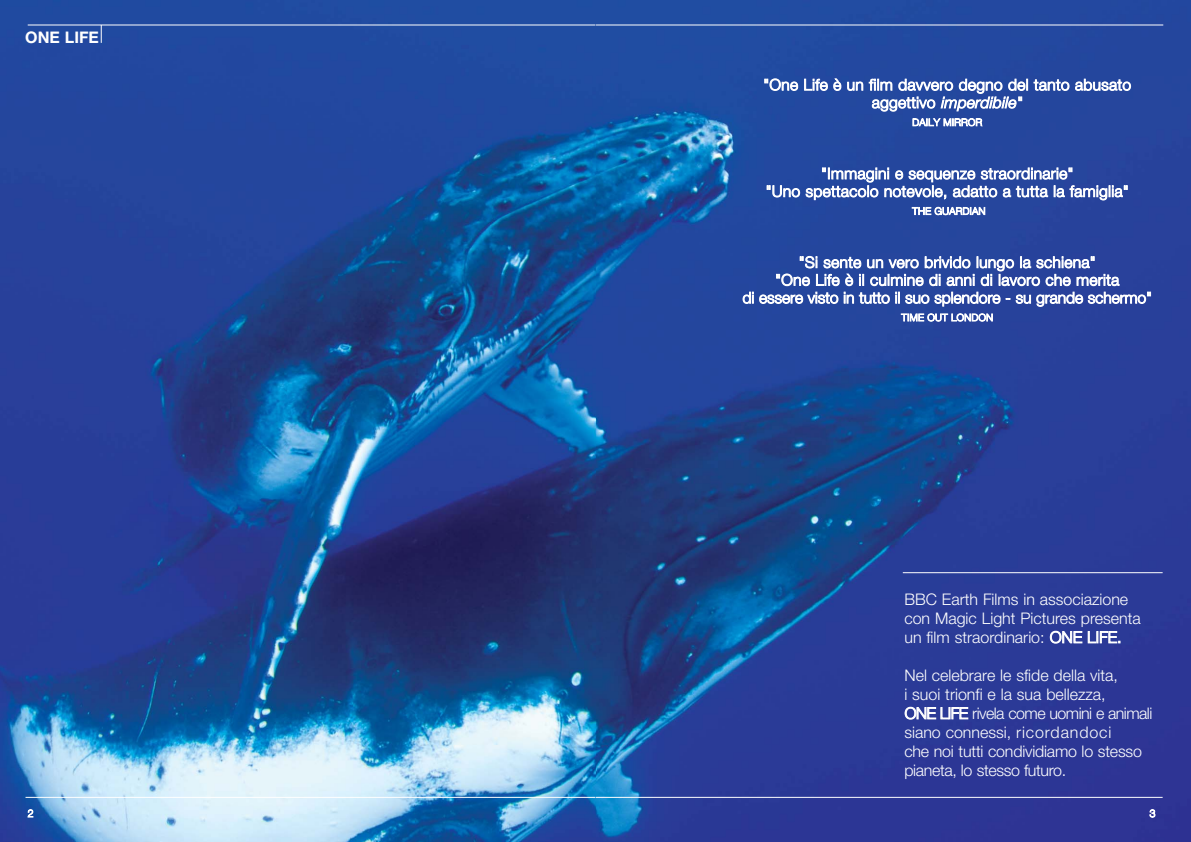
<style>
.page{position:relative;width:1191px;height:842px;background:#fff}
.page>*{position:absolute;margin:0;border:0;box-sizing:border-box;transform-origin:0 0}
.t1{font:300 16px/19px "Helvetica Neue";color:#fff}
.t2{font:700 16px "Helvetica Neue";color:#fff}
.t3{font:300 15.5px/17.7px "Helvetica Neue";letter-spacing:.02em;color:#fff;text-align:center}
.t4{font:300 10.5px "Helvetica Neue";color:#fff}
.t5{font:300 10px "Helvetica Neue";letter-spacing:.02em;color:#fff}
.s1{font-style:italic}
</style>
<div class="page">
<img style="left:595px;top:1px;width:595px;height:841px">
<hr style="left:595px;top:24px;width:568px;height:2px;background:#fff">
<hr style="left:595px;top:797px;width:567px;height:1px;background:#fff">
<hr style="left:902px;top:572px;width:260px;height:1px;background:#fff">
<svg style="left:0;top:1px;width:595px;height:841px;background:#2e579f"></svg>
<hr style="left:28px;top:24px;width:567px;height:2px;background:#fff">
<hr style="left:26px;top:797px;width:569px;height:1px;background:#fff">
<svg style="left:101px;top:25px;width:1px;height:18px"></svg>
<p class="t2" style="left:25px;top:28px;width:75px">ONE LIFE</p>
<p class="t3" style="left:763px;top:76px;width:369px">"One Life è un film davvero degno del tanto abusato aggettivo <span class="s1">imperdibile</span>"</p>
<p class="t5" style="left:912px;top:116px;width:71px">DAILY MIRROR</p>
<p class="t3" style="left:766px;top:164px;width:364px">"Immagini e sequenze straordinarie"<br>"Uno spettacolo notevole, adatto a tutta la famiglia"</p>
<p class="t5" style="left:912px;top:205px;width:75px">THE GUARDIAN</p>
<p class="t3" style="left:742px;top:253px;width:411px">"Si sente un vero brivido lungo la schiena"<br>"One Life è il culmine di anni di lavoro che merita<br>di essere visto in tutto il suo splendore - su grande schermo"</p>
<p class="t5" style="left:901px;top:311px;width:93px">TIME OUT LONDON</p>
<p class="t1" style="left:904px;top:590px;width:238px">BBC Earth Films in associazione con Magic Light Pictures presenta un film straordinario: ONE LIFE.</p>
<p class="t1" style="left:904px;top:666px;width:249px">Nel celebrare le sfide della vita,<br>i suoi trionfi e la sua bellezza,<br>ONE LIFE rivela come uomini e animali siano connessi, ricordandoci<br>che noi tutti condividiamo lo stesso pianeta, lo stesso futuro.</p>
<p class="t4" style="left:28px;top:807px;width:7px">2</p>
<p class="t4" style="left:1149px;top:807px;width:7px">3</p>
</div>
